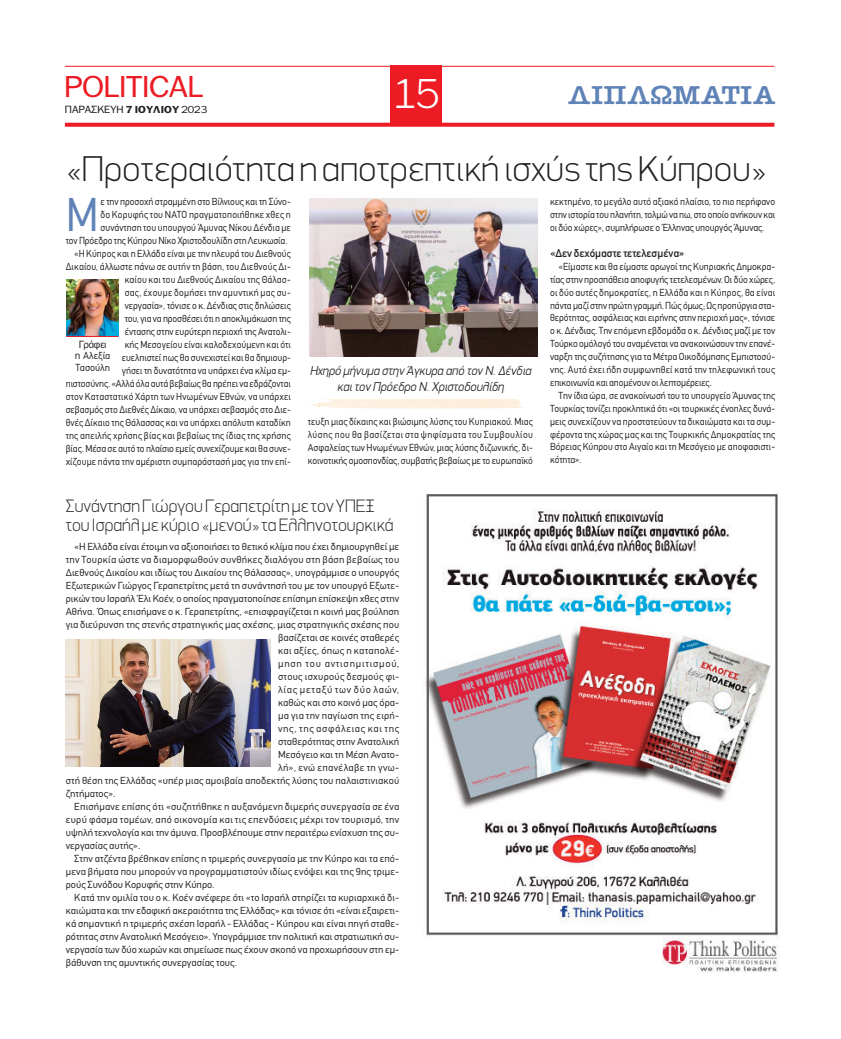
<style>
.page{position:relative;width:841px;height:1039px;background:#fff}
.page>*{position:absolute;margin:0;border:0;box-sizing:border-box;transform-origin:0 0}
.t1{font:46.5px "CF Din";color:#5f83b7;scale:.95 1}
.t2{font:300 40px "PF Franklin Gothic";color:#fff}
.t3{font:100 36px "PF Din Display";color:#231f20;scale:1.05 1}
.t4{font:29px "PF Franklin Gothic";color:#ed1c24;scale:1.1 1}
.t5{font:26px "American Type ITC Hel Dm Bd";letter-spacing:.025em;color:#5f83b7;scale:1.06 1}
.t6{font:100 18px/19px "PF Din Display";color:#231f20}
.t7{font:italic 300 13px/16px "PF Din Display";color:#231f20;text-align:center;scale:.96 1}
.t8{font:11px "CF Din";color:#231f20}
.t9{font:10px/12.9px "CF Din";letter-spacing:.005em;color:#231f20;text-align:justify;scale:.95 1}
.t10{font:10px/11.2px "CF Din";letter-spacing:.005em;color:#231f20}
.t11{font:10px "CF Din";letter-spacing:.025em;color:#231f20}
.t12{font:10px "CF Din";letter-spacing:.025em;color:#231f20;scale:.95 1}
.t13{font:10px "CF Din";letter-spacing:.03em;color:#231f20}
.t14{font:10px "CF Din";letter-spacing:.075em;color:#231f20}
.t15{font:10px "CF Din";letter-spacing:.06em;color:#231f20}
.t16{font:10px "CF Din";letter-spacing:.035em;color:#231f20}
.t17{font:10px "PF Franklin Gothic";letter-spacing:.01em;color:#231f20;scale:1.1 1}
.t18{font:10px "CF Din";letter-spacing:.07em;color:#231f20}
.t19{font:10px "PF Franklin Gothic";letter-spacing:.01em;color:#231f20}
.s1{font-weight:700;font-size:9.7px}
.s2{font-size:9.7px}
.s3{font-family:"PF Franklin Gothic"}
</style>
<div class="page">
<hr style="left:65px;top:66px;width:709px;height:1px;background:#ed1c24">
<svg style="left:65px;top:123px;width:709px;height:4px;background:#ee2b32"></svg>
<div style="left:390px;top:66px;width:51px;height:60px;background:#ed1c24"></div>
<img style="left:425px;top:494px;width:354px;height:478px">
<svg style="left:310px;top:403px;width:9px;height:4px"></svg>
<img style="left:66px;top:639px;width:204px;height:127px">
<img style="left:66px;top:279px;width:53px;height:57px">
<hr style="left:66px;top:336px;width:52px;height:1px;background:#ed1c24">
<img style="left:309px;top:198px;width:228px;height:159px">
<h3 class="t4" style="left:65px;top:70px;width:127px">ΡOLITICAL</h3>
<h2 class="t2" style="left:393px;top:71px;width:48px">15</h2>
<h3 class="t5" style="left:568px;top:80px;width:196px">ΔΙΠΛΩΜΑΤΙΑ</h3>
<p class="t17" style="left:65px;top:104px;width:131px">ΠΑΡΑΣΚΕΥΗ <span class="s1">7 ΙΟΥΛΙΟΥ</span> <span class="s2">2023</span></p>
<h3 class="t3" style="left:66px;top:155px;width:668px">«Προτεραιότητα η αποτρεπτική ισχύς της Κύπρου»</h3>
<h1 class="t1" style="left:66px;top:197px;width:36px">Μ</h1>
<p class="t9" style="left:100px;top:196px;width:202px">ε την προσοχή στραμμένη στο Βίλνιους και τη Σύνο-</p>
<p class="t9" style="left:100px;top:209px;width:202px">δο Κορυφής του ΝΑΤΟ πραγματοποιήθηκε χθες η</p>
<p class="t9" style="left:100px;top:222px;width:202px">συνάντηση του υπουργού Άμυνας Νίκου Δένδια με</p>
<p class="t9" style="left:66px;top:235px;width:235px">τον Πρόεδρο της Κύπρου Νίκο Χριστοδουλίδη στη Λευκωσία.</p>
<p class="t9" style="left:74px;top:248px;width:229px">«H Κύπρος και η Ελλάδα είναι με την πλευρά του Διεθνούς</p>
<p class="t9" style="left:66px;top:261px;width:238px">Δικαίου, άλλωστε πάνω σε αυτήν τη βάση, του Διεθνούς Δι-</p>
<p class="t9" style="left:125px;top:274px;width:176px">καίου και του Διεθνούς Δικαίου της Θάλασ-</p>
<p class="t12" style="left:125px;top:288px;width:176px">σας, έχουμε δομήσει την αμυντική μας συ-</p>
<p class="t9" style="left:125px;top:300px;width:176px">νεργασία», τόνισε ο κ. Δένδιας στις δηλώσεις</p>
<p class="t9" style="left:125px;top:313px;width:176px">του, για να προσθέσει ότι η αποκλιμάκωση της</p>
<p class="t9" style="left:125px;top:326px;width:176px">έντασης στην ευρύτερη περιοχή της Ανατολι-</p>
<p class="t9" style="left:125px;top:339px;width:176px">κής Μεσογείου είναι καλοδεχούμενη και ότι</p>
<p class="t9" style="left:122px;top:352px;width:179px">ευελπιστεί πως θα συνεχιστεί και θα δημιουρ-</p>
<p class="t9" style="left:122px;top:365px;width:179px">γήσει τη δυνατότητα να υπάρχει ένα κλίμα εμ-</p>
<p class="t9" style="left:66px;top:378px;width:238px">πιστοσύνης. «Αλλά όλα αυτά βεβαίως θα πρέπει να εδράζονται</p>
<p class="t9" style="left:66px;top:391px;width:238px">στον Καταστατικό Χάρτη των Ηνωμένων Εθνών, να υπάρχει</p>
<p class="t9" style="left:66px;top:404px;width:238px">σεβασμός στο Διεθνές Δίκαιο, να υπάρχει σεβασμός στο Διε-</p>
<p class="t9" style="left:66px;top:417px;width:238px">θνές Δίκαιο της Θάλασσας και να υπάρχει απόλυτη καταδίκη</p>
<p class="t9" style="left:66px;top:430px;width:238px">της απειλής χρήσης βίας και βεβαίως της ίδιας της χρήσης</p>
<p class="t9" style="left:66px;top:443px;width:238px">βίας. Μέσα σε αυτό το πλαίσιο εμείς συνεχίζουμε και θα συνε-</p>
<p class="t9" style="left:66px;top:456px;width:238px">χίζουμε πάντα την αμέριστη συμπαράστασή μας για την επί-</p>
<p class="t19" style="left:79px;top:339px;width:29px">Γράφει</p>
<p class="t10" style="left:75px;top:351px;width:37px"><span class="s3">η</span> Αλεξία<br>Τασούλη</p>
<h3 class="t7" style="left:310px;top:362px;width:232px">Ηχηρό μήνυμα στην Άγκυρα από τον N. Δένδια και τον Πρόεδρο N. Χριστοδουλίδη</h3>
<p class="t9" style="left:308px;top:416px;width:238px">τευξη μιας δίκαιης και βιώσιμης λύσης του Κυπριακού. Μιας λύσης που θα βασίζεται στα ψηφίσματα του Συμβουλίου Ασφαλείας των Ηνωμένων Εθνών, μιας λύσης διζωνικής, δι&shy;κοινοτικής ομοσπονδίας, συμβατής βεβαίως με το ευρωπαϊκό</p>
<h3 class="t6" style="left:66px;top:498px;width:329px">Συνάντηση Γιώργου Γεραπετρίτη με τον ΥΠΕΞ του Ισραήλ με κύριο «μενού» τα Ελληνοτουρκικά</h3>
<p class="t10" style="left:74px;top:542px;width:326px">«Η Ελλάδα είναι έτοιμη να αξιοποιήσει το θετικό κλίμα που έχει δημιουργηθεί με</p>
<p class="t11" style="left:66px;top:555px;width:335px">την Τουρκία ώστε να διαμορφωθούν συνθήκες διαλόγου στη βάση βεβαίως του</p>
<p class="t10" style="left:66px;top:568px;width:335px">Διεθνούς Δικαίου και ιδίως του Δικαίου της Θάλασσας», υπογράμμισε ο υπουργός</p>
<p class="t10" style="left:66px;top:581px;width:335px">Εξωτερικών Γιώργος Γεραπετρίτης μετά τη συνάντησή του με τον υπουργό Εξωτε-</p>
<p class="t10" style="left:66px;top:594px;width:335px">ρικών του Ισραήλ Έλι Κοέν, ο οποίος πραγματοποίησε επίσημη επίσκεψη χθες στην</p>
<p class="t10" style="left:66px;top:607px;width:335px">Αθήνα. Όπως επισήμανε ο κ. Γεραπετρίτης, «επισφραγίζεται η κοινή μας βούληση</p>
<p class="t10" style="left:66px;top:620px;width:335px">για διεύρυνση της στενής στρατηγικής μας σχέσης, μιας στρατηγικής σχέσης που</p>
<p class="t10" style="left:278px;top:633px;width:123px">βασίζεται σε κοινές σταθερές</p>
<p class="t13" style="left:278px;top:646px;width:123px">και αξίες, όπως η καταπολέ-</p>
<p class="t14" style="left:278px;top:659px;width:123px">μηση του αντισημιτισμού,</p>
<p class="t10" style="left:278px;top:672px;width:123px">στους ισχυρούς δεσμούς φι-</p>
<p class="t18" style="left:278px;top:685px;width:123px">λίας μεταξύ των δύο λαών,</p>
<p class="t10" style="left:278px;top:698px;width:123px">καθώς και στο κοινό μας όρα-</p>
<p class="t10" style="left:278px;top:711px;width:123px">μα για την παγίωση της ειρή-</p>
<p class="t15" style="left:278px;top:724px;width:123px">νης, της ασφάλειας και της</p>
<p class="t10" style="left:278px;top:737px;width:123px">σταθερότητας στην Ανατολική</p>
<p class="t10" style="left:278px;top:750px;width:123px">Μεσόγειο και τη Μέση Ανατο-</p>
<p class="t16" style="left:278px;top:763px;width:123px">λή», ενώ επανέλαβε τη γνω-</p>
<p class="t10" style="left:66px;top:776px;width:335px">στή θέση της Ελλάδας «υπέρ μιας αμοιβαία αποδεκτής λύσης του παλαιστινιακού</p>
<p class="t10" style="left:66px;top:789px;width:51px">ζητήματος».</p>
<p class="t10" style="left:74px;top:802px;width:326px">Επισήμανε επίσης ότι «συζητήθηκε η αυξανόμενη διμερής συνεργασία σε ένα</p>
<p class="t11" style="left:66px;top:815px;width:335px">ευρύ φάσμα τομέων, από οικονομία και τις επενδύσεις μέχρι τον τουρισμό, την</p>
<p class="t10" style="left:66px;top:828px;width:335px">υψηλή τεχνολογία και την άμυνα. Προσβλέπουμε στην περαιτέρω ενίσχυση της συ-</p>
<p class="t10" style="left:66px;top:841px;width:76px">νεργασίας αυτής».</p>
<p class="t10" style="left:74px;top:854px;width:326px">Στην ατζέντα βρέθηκαν επίσης η τριμερής συνεργασία με την Κύπρο και τα επό-</p>
<p class="t10" style="left:66px;top:867px;width:335px">μενα βήματα που μπορούν να προγραμματιστούν ιδίως ενόψει και της 9ης τριμε-</p>
<p class="t10" style="left:66px;top:880px;width:150px">ρούς Συνόδου Κορυφής στην Κύπρο.</p>
<p class="t10" style="left:74px;top:893px;width:326px">Κατά την ομιλία του ο κ. Κοέν ανέφερε ότι «το Ισραήλ στηρίζει τα κυριαρχικά δι-</p>
<p class="t10" style="left:66px;top:906px;width:335px">καιώματα και την εδαφική ακεραιότητα της Ελλάδας» και τόνισε ότι «είναι εξαιρετι-</p>
<p class="t10" style="left:66px;top:919px;width:335px">κά σημαντική η τριμερής σχέση Ισραήλ - Ελλάδας - Κύπρου και είναι πηγή σταθε-</p>
<p class="t10" style="left:66px;top:932px;width:335px">ρότητας στην Ανατολική Μεσόγειο». Υπογράμμισε την πολιτική και στρατιωτική συ-</p>
<p class="t10" style="left:66px;top:945px;width:335px">νεργασία των δύο χωρών και σημείωσε πως έχουν σκοπό να προχωρήσουν στη εμ-</p>
<p class="t10" style="left:66px;top:958px;width:173px">βάθυνση της αμυντικής συνεργασίας τους.</p>
<p class="t9" style="left:549px;top:196px;width:238px">κεκτημένο, το μεγάλο αυτό αξιακό πλαίσιο, το πιο περήφανο στην ιστορία του πλανήτη, τολμώ να πω, στο οποίο ανήκουν και οι δύο χώρες», συμπλήρωσε ο Έλληνας υπουργός Άμυνας.</p>
<p class="t8" style="left:549px;top:249px;width:136px">«Δεν δεχόμαστε τετελεσμένα»</p>
<p class="t9" style="left:549px;top:261px;width:238px;text-indent:9px">«Είμαστε και θα είμαστε αρωγοί της Κυπριακής Δημοκρα&shy;τίας στην προσπάθεια αποφυγής τετελεσμένων. Οι δύο χώρες, οι δύο αυτές δημοκρατίες, η Ελλάδα και η Κύπρος, θα είναι πάντα μαζί στην πρώτη γραμμή. Πώς όμως; Ως προπύργια στα&shy;θερότητας, ασφάλειας και ειρήνης στην περιοχή μας», τόνισε ο κ. Δένδιας. Την επόμενη εβδομάδα ο κ. Δένδιας μαζί με τον Τούρκο ομόλογό του αναμένεται να ανακοινώσουν την επανέ&shy;ναρξη της συζήτησης για τα Μέτρα Οικοδόμησης Εμπιστοσύ&shy;νης. Αυτό έχει ήδη συμφωνηθεί κατά την τηλεφωνική τους επικοινωνία και απομένουν οι λεπτομέρειες.</p>
<p class="t9" style="left:549px;top:390px;width:238px;text-indent:9px">Tην ίδια ώρα, σε ανακοίνωσή του το υπουργείο Άμυνας της Τουρκίας τονίζει προκλητικά ότι «οι τουρκικές ένοπλες δυνά&shy;μεις συνεχίζουν να προστατεύουν τα δικαιώματα και τα συμ&shy;φέροντα της χώρας μας και της Τουρκικής Δημοκρατίας της Βόρειας Κύπρου στο Αιγαίο και τη Μεσόγειο με αποφασιστι&shy;κότητα».</p>
</div>
